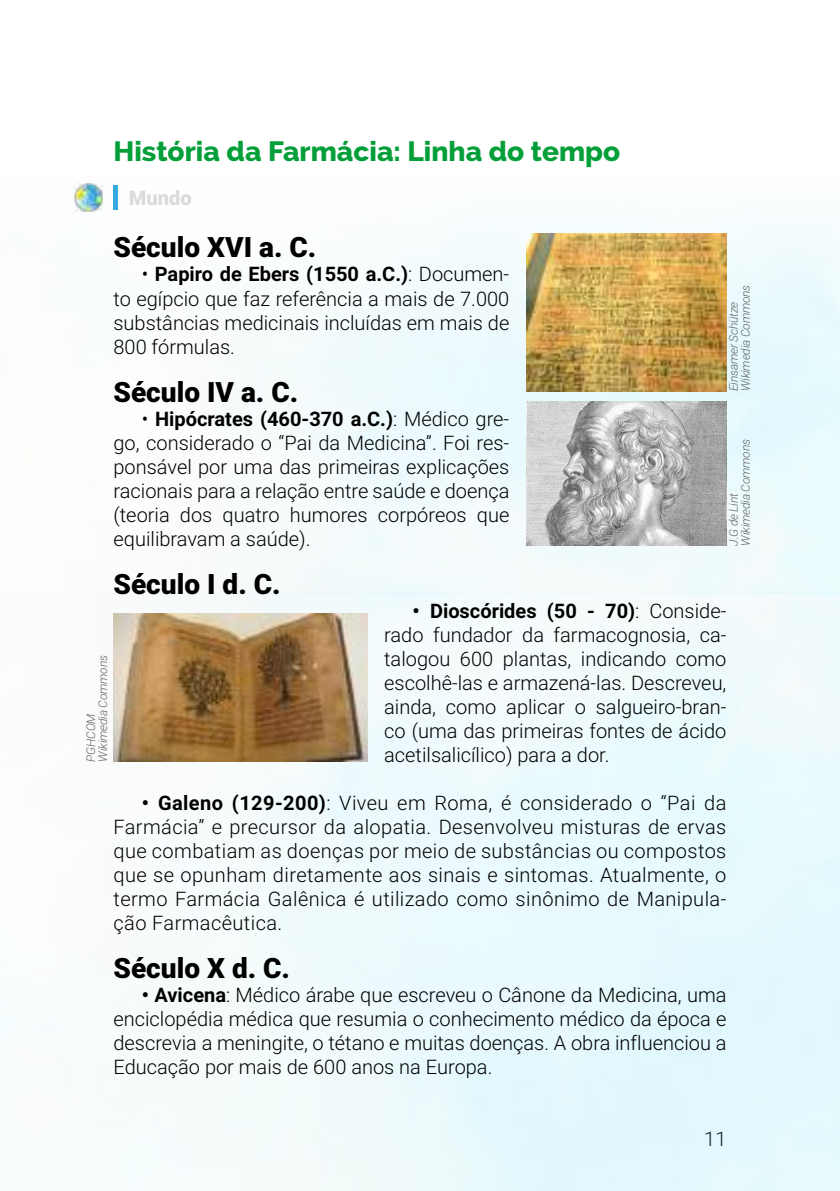
<style>
.page{position:relative;width:840px;height:1191px;background:#fff}
.page>*{position:absolute;margin:0;border:0;box-sizing:border-box;transform-origin:0 0}
.t1{font:900 28px "Roboto";color:#000}
.t2{font:800 28px "Raleway";color:#029f38}
.t3{font:300 20px/24px "Roboto";color:#000;text-align:justify}
.t4{font:900 20px "Roboto";color:#dadad9}
.t5{font:italic 300 12px/12px "Roboto";letter-spacing:-.02em;color:#636362}
.s1{font-weight:700}
</style>
<div class="page">
<img style="left:113px;top:370px;width:726px;height:821px">
<div style="left:0;top:174px;width:839px;height:196px;background:linear-gradient(to right,#fcfefd,#f3fbfd)"></div>
<img style="left:526px;top:233px;width:200px;height:158px">
<img style="left:526px;top:401px;width:200px;height:144px">
<img style="left:113px;top:613px;width:254px;height:148px">
<img style="left:74px;top:183px;width:29px;height:29px">
<div style="left:113px;top:185px;width:5px;height:24px;background:#36a9e0"></div>
<div style="left:0;top:170px;width:839px;height:5px;background:#fff"></div>
<h1 class="t2" style="left:113px;top:136px;width:508px">História da Farmácia: Linha do tempo</h1>
<p class="t4" style="left:129px;top:184px;width:64px">Mundo</p>
<h1 class="t1" style="left:113px;top:228px;width:204px">Século XVI a. C.</h1>
<p class="t3" style="left:113px;top:262px;width:397px;text-indent:28px">• <span class="s1">Papiro de Ebers (1550 a.C.)</span>: Documen&shy;to egípcio que faz referência a mais de 7.000 substâncias medicinais incluídas em mais de 800 fórmulas.</p>
<h1 class="t1" style="left:113px;top:372px;width:186px">Século IV a. C.</h1>
<p class="t3" style="left:113px;top:406px;width:397px;text-indent:28px">• <span class="s1">Hipócrates (460-370 a.C.)</span>: Médico gre&shy;go, considerado o “Pai da Medicina”. Foi res&shy;ponsável por uma das primeiras explicações racionais para a relação entre saúde e doença (teoria dos quatro humores corpóreos que equilibravam a saúde).</p>
<h1 class="t1" style="left:113px;top:564px;width:168px">Século I d. C.</h1>
<p class="t3" style="left:384px;top:598px;width:343px;text-indent:28px"><span class="s1">• Dioscórides (50 - 70)</span>: Conside&shy;rado fundador da farmacognosia, ca&shy;talogou 600 plantas, indicando como escolhê-las e armazená-las. Descreveu, ainda, como aplicar o salgueiro-bran&shy;co (uma das primeiras fontes de ácido acetilsalicílico) para a dor.</p>
<p class="t3" style="left:113px;top:790px;width:614px;text-indent:28px"><span class="s1">• Galeno (129-200)</span>: Viveu em Roma, é considerado o “Pai da Farmácia” e precursor da alopatia. Desenvolveu misturas de ervas que combatiam as doenças por meio de substâncias ou compostos que se opunham diretamente aos sinais e sintomas. Atualmente, o termo Farmácia Galênica é utilizado como sinônimo de Manipula&shy;ção Farmacêutica.</p>
<h1 class="t1" style="left:113px;top:948px;width:178px">Século X d. C.</h1>
<p class="t3" style="left:113px;top:982px;width:614px;text-indent:28px"><span class="s1">• Avicena</span>: Médico árabe que escreveu o Cânone da Medicina, uma enciclopédia médica que resumia o conhecimento médico da época e descrevia a meningite, o tétano e muitas doenças. A obra influenciou a Educação por mais de 600 anos na Europa.</p>
<p class="t5" style="left:726px;top:391px;width:108px;rotate:-90deg">Einsamer Schütze<br>Wikimedia Commons</p>
<p class="t5" style="left:726px;top:545px;width:108px;rotate:-90deg">J.G de Lint<br>Wikimedia Commons</p>
<p class="t5" style="left:84px;top:761px;width:108px;rotate:-90deg">PGHCOM<br>Wikimedia Commons</p>
<p class="t3" style="left:704px;top:1126px;width:24px">11</p>
</div>
